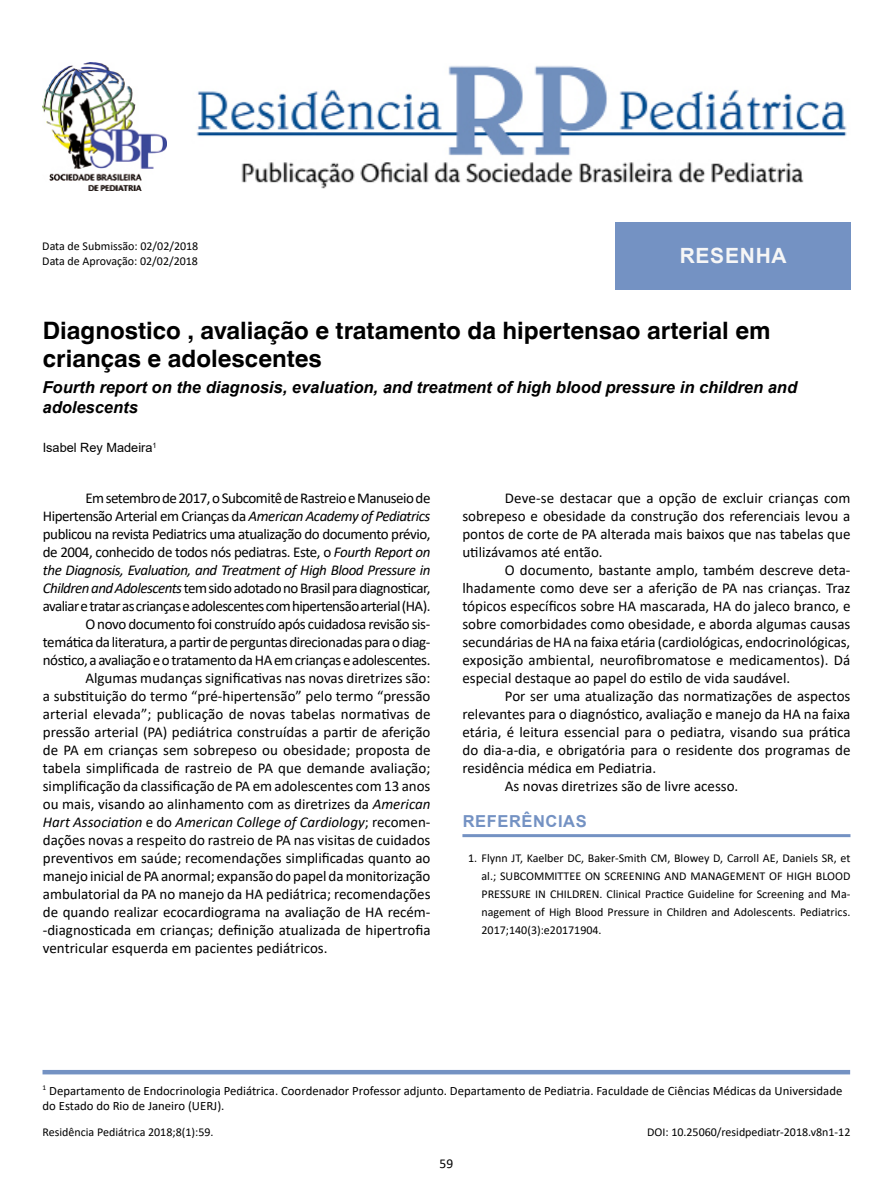
<style>
.page{position:relative;width:893px;height:1191px;background:#fff}
.page>*{position:absolute;margin:0;border:0;box-sizing:border-box;transform-origin:0 0}
.t1{font:700 24px/28.8px "Helvetica World";color:#000}
.t2{font:700 21px "Arial";letter-spacing:.035em;color:#f6f6f6}
.t3{font:italic 700 16.5px/19.8px "Arial";color:#000}
.t4{font:700 16.5px "Arial";letter-spacing:.035em;color:#7492c3}
.t5{font:15px/18px "Calibri";color:#000;text-align:justify}
.t6{font:15px "Calibri";letter-spacing:-.03em;color:#000}
.t7{font:15px "Calibri";letter-spacing:-.025em;color:#000}
.t8{font:15px "Calibri";letter-spacing:-.035em;color:#000}
.t9{font:15px "Calibri";letter-spacing:-.04em;color:#000}
.t10{font:italic 15px "Calibri";letter-spacing:-.03em;color:#000}
.t11{font:italic 15px "Calibri";color:#000}
.t12{font:13.5px "Calibri";color:#000}
.t13{font:12.75px/15px "Calibri";color:#000}
.t14{font:12.75px "Arial";color:#000}
.t15{font:12px/18px "Calibri";color:#000}
.s1{font-style:italic}
.s2{font-style:normal}
</style>
<div class="page">
<hr style="left:43px;top:1070px;width:807px;height:4px;background:#7492c3">
<img style="left:196px;top:66px;width:651px;height:123px">
<img style="left:43px;top:62px;width:123px;height:128px">
<div style="left:615px;top:222px;width:235px;height:67px;background:#7492c3"></div>
<hr style="left:462px;top:834px;width:388px;height:3px;background:#7492c3">
<p class="t15" style="left:42px;top:238px;width:158px;line-height:15px">Data de Submissão: 02/02/2018<br>Data de Aprovação: 02/02/2018</p>
<h2 class="t2" style="left:680px;top:241px;width:109px">RESENHA</h2>
<h1 class="t1" style="left:43px;top:316px;width:729px">Diagnostico , avaliação e tratamento da hipertensao arterial em crianças e adolescentes</h1>
<p class="t3" style="left:43px;top:378px;width:756px">Fourth report on the diagnosis, evaluation, and treatment of high blood pressure in children and adolescents</p>
<p class="t14" style="left:43px;top:439px;width:115px">Isabel Rey Madeira<sup>1</sup></p>
<p class="t8" style="left:85px;top:487px;width:347px">Em setembro de 2017, o Subcomitê de Rastreio e Manuseio de</p>
<p class="t6" style="left:43px;top:505px;width:389px">Hipertensão Arterial em Crianças da <span class="s1">American Academy of Pediatrics</span></p>
<p class="t6" style="left:43px;top:523px;width:389px">publicou na revista Pediatrics uma atualização do documento prévio,</p>
<p class="t6" style="left:43px;top:541px;width:389px">de 2004, conhecido de todos nós pediatras. Este, o <span class="s1">Fourth Report on</span></p>
<p class="t10" style="left:43px;top:559px;width:389px">the Diagnosis, Evaluation, and Treatment of High Blood Pressure in</p>
<p class="t8" style="left:43px;top:577px;width:389px"><span class="s1">Children and Adolescents</span> tem sido adotado no Brasil para diagnosticar,</p>
<p class="t9" style="left:43px;top:595px;width:389px">avaliar e tratar as crianças e adolescentes com hipertensão arterial (HA).</p>
<p class="t7" style="left:85px;top:613px;width:346px">O novo documento foi construído após cuidadosa revisão sis-</p>
<p class="t7" style="left:43px;top:631px;width:389px">temática da literatura, a partir de perguntas direcionadas para o diag-</p>
<p class="t6" style="left:43px;top:649px;width:389px">nóstico, a avaliação e o tratamento da HA em crianças e adolescentes.</p>
<p class="t5" style="left:85px;top:668px;width:347px">Algumas mudanças significativas nas novas diretrizes são:</p>
<p class="t5" style="left:43px;top:686px;width:389px">a substituição do termo “pré-hipertensão” pelo termo “pressão</p>
<p class="t5" style="left:43px;top:704px;width:389px">arterial elevada”; publicação de novas tabelas normativas de</p>
<p class="t5" style="left:43px;top:722px;width:389px">pressão arterial (PA) pediátrica construídas a partir de aferição</p>
<p class="t5" style="left:43px;top:740px;width:389px">de PA em crianças sem sobrepeso ou obesidade; proposta de</p>
<p class="t5" style="left:43px;top:758px;width:389px">tabela simplificada de rastreio de PA que demande avaliação;</p>
<p class="t5" style="left:43px;top:776px;width:389px">simplificação da classificação de PA em adolescentes com 13 anos</p>
<p class="t5" style="left:43px;top:794px;width:389px">ou mais, visando ao alinhamento com as diretrizes da <span class="s1">American</span></p>
<p class="t11" style="left:43px;top:811px;width:389px">Hart Association <span class="s2">e do</span> American College of Cardiology<span class="s2">; recomen-</span></p>
<p class="t5" style="left:43px;top:830px;width:389px">dações novas a respeito do rastreio de PA nas visitas de cuidados</p>
<p class="t5" style="left:43px;top:848px;width:389px">preventivos em saúde; recomendações simplificadas quanto ao</p>
<p class="t5" style="left:43px;top:866px;width:389px">manejo inicial de PA anormal; expansão do papel da monitorização</p>
<p class="t5" style="left:43px;top:884px;width:389px">ambulatorial da PA no manejo da HA pediátrica; recomendações</p>
<p class="t5" style="left:43px;top:902px;width:389px">de quando realizar ecocardiograma na avaliação de HA recém-</p>
<p class="t5" style="left:43px;top:920px;width:389px">-diagnosticada em crianças; definição atualizada de hipertrofia</p>
<p class="t5" style="left:43px;top:938px;width:286px">ventricular esquerda em pacientes pediátricos.</p>
<p class="t5" style="left:462px;top:488px;width:390px;text-indent:43px">Deve-se destacar que a opção de excluir crianças com sobrepeso e obesidade da construção dos referenciais levou a pontos de corte de PA alterada mais baixos que nas tabelas que utilizávamos até então.</p>
<p class="t5" style="left:462px;top:560px;width:390px;text-indent:43px">O documento, bastante amplo, também descreve deta&shy;lhadamente como deve ser a aferição de PA nas crianças. Traz tópicos específicos sobre HA mascarada, HA do jaleco branco, e sobre comorbidades como obesidade, e aborda algumas causas secundárias de HA na faixa etária (cardiológicas, endocrinológicas, exposição ambiental, neurofibromatose e medicamentos). Dá especial destaque ao papel do estilo de vida saudável.</p>
<p class="t5" style="left:505px;top:686px;width:347px">Por ser uma atualização das normatizações de aspectos</p>
<p class="t5" style="left:462px;top:704px;width:390px">relevantes para o diagnóstico, avaliação e manejo da HA na faixa</p>
<p class="t5" style="left:462px;top:722px;width:390px">etária, é leitura essencial para o pediatra, visando sua prática</p>
<p class="t5" style="left:462px;top:740px;width:390px">do dia-a-dia, e obrigatória para o residente dos programas de</p>
<p class="t5" style="left:462px;top:758px;width:195px">residência médica em Pediatria.</p>
<p class="t5" style="left:505px;top:776px;width:235px">As novas diretrizes são de livre acesso.</p>
<p class="t4" style="left:463px;top:810px;width:126px">REFERÊNCIAS</p>
<p class="t15" style="left:482px;top:849px;width:370px;text-align:justify;text-indent:-13px">1. Flynn JT, Kaelber DC, Baker-Smith CM, Blowey D, Carroll AE, Daniels SR, et al.; SUBCOMMITTEE ON SCREENING AND MANAGEMENT OF HIGH BLOOD PRESSURE IN CHILDREN. Clinical Practice Guideline for Screening and Ma&shy;nagement of High Blood Pressure in Children and Adolescents. Pediatrics.<br>2017;140(3):e20171904.</p>
<p class="t13" style="left:43px;top:1082px;width:801px"><sup>1</sup> Departamento de Endocrinologia Pediátrica. Coordenador Professor adjunto. Departamento de Pediatria. Faculdade de Ciências Médicas da Universidade do Estado do Rio de Janeiro (UERJ).</p>
<p class="t15" style="left:43px;top:1122px;width:173px">Residência Pediátrica 2018;8(1):59.</p>
<p class="t12" style="left:440px;top:1154px;width:15px">59</p>
<p class="t15" style="left:647px;top:1122px;width:205px">DOI: 10.25060/residpediatr-2018.v8n1-12</p>
</div>
